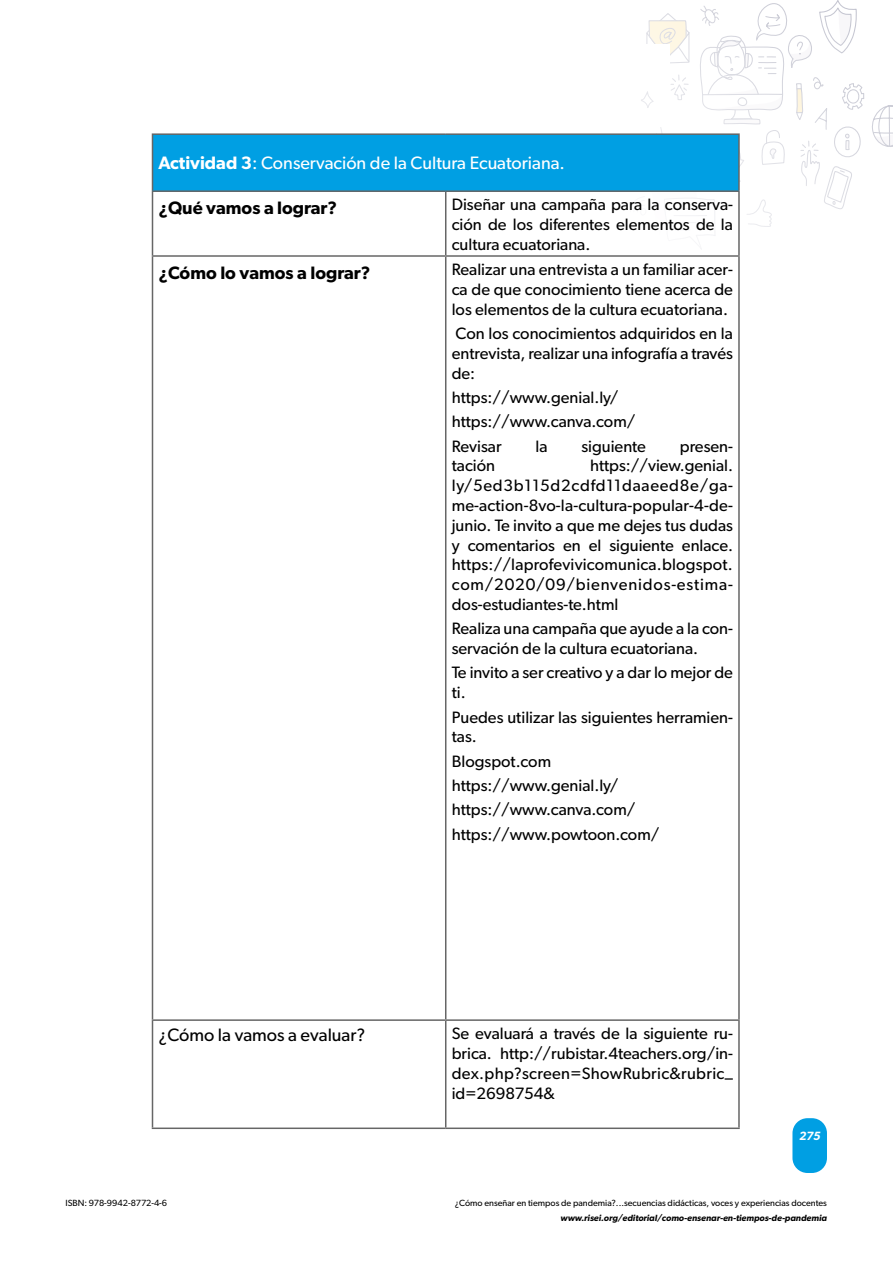
<style>
.page{position:relative;width:893px;height:1263px;background:#fff}
.page>*{position:absolute;margin:0;border:0;box-sizing:border-box;transform-origin:0 0}
.t1{font:18px "Gibson";color:#fff}
.t2{font:600 18px "Gibson";color:#000}
.t3{font:18px "Gibson";color:#000}
.t4{font:16.5px/19.8px "Gibson";color:#000;text-align:justify}
.t5{font:italic 600 12px "Gibson";color:#fff}
.t6{font:9px "Gibson";color:#000}
.t7{font:italic 600 9px "Gibson";color:#000}
.s1{font-weight:600}
</style>
<div class="page">
<div style="left:792px;top:1118px;width:35px;height:55px;background:#009fe3;border-radius:15px"></div>
<svg style="left:641px;top:0;width:252px;height:236px"></svg>
<div style="left:152px;top:134px;width:587px;height:57px;background:#009fe3"></div>
<hr style="left:738px;top:135px;width:2px;height:55px;background:#666">
<hr style="left:152px;top:133px;width:294px;height:2px;background:#666">
<hr style="left:152px;top:135px;width:1px;height:55px;background:#666">
<hr style="left:446px;top:133px;width:294px;height:2px;background:#666">
<hr style="left:152px;top:190px;width:294px;height:2px;background:#666">
<hr style="left:152px;top:192px;width:1px;height:63px;background:#666">
<hr style="left:446px;top:190px;width:294px;height:2px;background:#666">
<hr style="left:445px;top:192px;width:1px;height:63px;background:#666">
<hr style="left:738px;top:192px;width:2px;height:63px;background:#666">
<hr style="left:152px;top:255px;width:294px;height:2px;background:#666">
<hr style="left:152px;top:257px;width:1px;height:762px;background:#666">
<hr style="left:446px;top:255px;width:294px;height:2px;background:#666">
<hr style="left:445px;top:257px;width:1px;height:762px;background:#666">
<hr style="left:738px;top:257px;width:2px;height:762px;background:#666">
<hr style="left:152px;top:1019px;width:294px;height:2px;background:#666">
<hr style="left:152px;top:1021px;width:1px;height:106px;background:#666">
<hr style="left:446px;top:1019px;width:294px;height:2px;background:#666">
<hr style="left:445px;top:1021px;width:1px;height:106px;background:#666">
<hr style="left:738px;top:1021px;width:2px;height:106px;background:#666">
<hr style="left:152px;top:1127px;width:294px;height:2px;background:#666">
<hr style="left:446px;top:1127px;width:294px;height:2px;background:#666">
<img style="left:641px;top:44px;width:29px;height:27px">
<p class="t1" style="left:158px;top:152px;width:408px"><span class="s1">Actividad 3</span>: Conservación de la Cultura Ecuatoriana.</p>
<p class="t2" style="left:158px;top:197px;width:180px">¿Qué vamos a lograr?</p>
<p class="t4" style="left:452px;top:195px;width:283px">Diseñar una campaña para la conserva&shy;ción de los diferentes elementos de la cultura ecuatoriana.</p>
<p class="t2" style="left:158px;top:262px;width:213px">¿Cómo lo vamos a lograr?</p>
<p class="t4" style="left:452px;top:259px;width:283px">Realizar una entrevista a un familiar acer&shy;ca de que conocimiento tiene acerca de los elementos de la cultura ecuatoriana.</p>
<p class="t4" style="left:452px;top:323px;width:283px">Con los conocimientos adquiridos en la entrevista, realizar una infografía a través de:</p>
<p class="t4" style="left:452px;top:385px;width:185px;line-height:24.3px;text-align:left">https://www.genial.ly/ https://www.canva.com/<br>Revisar</p>
<p class="t4" style="left:535px;top:436px;width:14px">la</p>
<p class="t4" style="left:581px;top:436px;width:66px">siguiente</p>
<p class="t4" style="left:680px;top:436px;width:55px">presen-</p>
<p class="t4" style="left:452px;top:456px;width:283px;text-indent:138px">https://view.genial. ly/5ed3b115d2cdfd11daaeed8e/ga&shy;me-action-8vo-la-cultura-popular-4-de&shy;junio. Te invito a que me dejes tus dudas y comentarios en el siguiente enlace. https://laprofevivicomunica.blogspot. com/2020/09/bienvenidos-estima&shy;dos-estudiantes-te.html</p>
<p class="t4" style="left:452px;top:618px;width:283px">Realiza una campaña que ayude a la con&shy;servación de la cultura ecuatoriana.</p>
<p class="t4" style="left:452px;top:663px;width:283px">Te invito a ser creativo y a dar lo mejor de ti.</p>
<p class="t4" style="left:452px;top:707px;width:283px">Puedes utilizar las siguientes herramien&shy;tas.</p>
<p class="t4" style="left:452px;top:749px;width:209px;line-height:24.3px;text-align:left">Blogspot.com https://www.genial.ly/ https://www.canva.com/ https://www.powtoon.com/</p>
<p class="t4" style="left:452px;top:456px;width:45px">tación</p>
<p class="t3" style="left:158px;top:1023px;width:208px">¿Cómo la vamos a evaluar?</p>
<p class="t4" style="left:452px;top:1023px;width:283px">Se evaluará a través de la siguiente ru&shy;brica. http://rubistar.4teachers.org/in&shy;dex.php?screen=ShowRubric&amp;rubric_ id=2698754&amp;</p>
<p class="t5" style="left:799px;top:1129px;width:23px">275</p>
<p class="t6" style="left:65px;top:1197px;width:103px">ISBN: 978-9942-8772-4-6</p>
<p class="t6" style="left:455px;top:1197px;width:374px">¿Cómo enseñar en tiempos de pandemia?...secuencias didácticas, voces y experiencias docentes</p>
<p class="t7" style="left:560px;top:1212px;width:268px">www.risei.org/editorial/como-ensenar-en-tiempos-de-pandemia</p>
</div>
